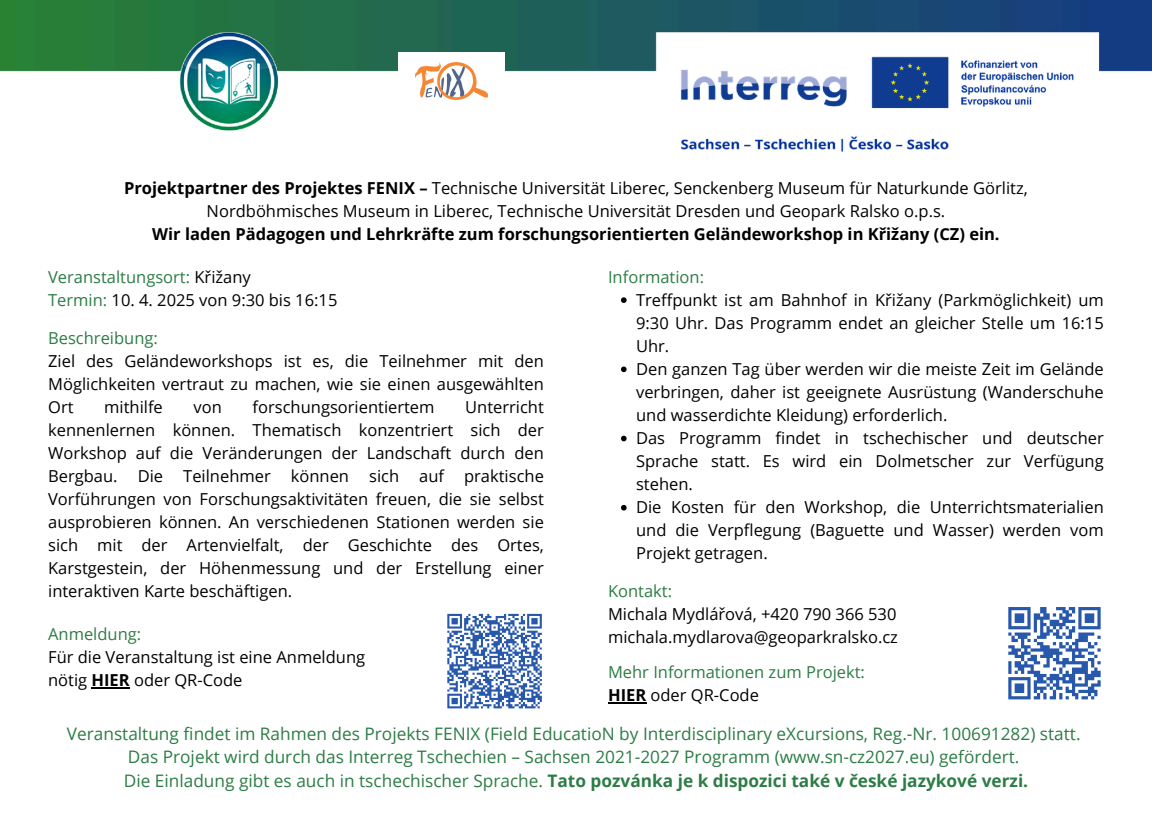
<style>
.page{position:relative;width:1152px;height:814px;background:#fff}
.page>*{position:absolute;margin:0;border:0;box-sizing:border-box;transform-origin:0 0}
.t1{font:17.25px/23.6px "Open Sans";color:#2c7c45;text-align:center}
.t2{font:16.5px/23.1px "Open Sans";color:#000;text-align:justify}
.t3{font:16.5px/23.1px "Open Sans";color:#2c7c45}
.s1{font-weight:700}
.s2{color:#2c7c45}
.s3{font-weight:700;color:#000}
.s4{color:#000}
</style>
<div class="page">
<img style="left:0;top:0;width:1152px;height:152px">
<div style="left:399px;top:53px;width:106px;height:57px;background:#fff"></div>
<img style="left:415px;top:63px;width:73px;height:37px">
<svg style="left:621px;top:297px;width:6px;height:6px"></svg>
<svg style="left:621px;top:367px;width:6px;height:5px"></svg>
<svg style="left:621px;top:436px;width:6px;height:5px"></svg>
<svg style="left:621px;top:505px;width:6px;height:6px"></svg>
<hr style="left:92px;top:687px;width:38px;height:1px;background:#000">
<svg style="left:447px;top:613px;width:95px;height:96px"></svg>
<svg style="left:1008px;top:607px;width:93px;height:93px"></svg>
<hr style="left:608px;top:702px;width:38px;height:1px;background:#000">
<p class="t2" style="left:124px;top:176px;width:905px;text-align:center"><span class="s1">Projektpartner des Projektes FENIX –</span> Technische Universität Liberec, Senckenberg Museum für Naturkunde Görlitz,<br>Nordböhmisches Museum in Liberec, Technische Universität Dresden und Geopark Ralsko o.p.s.<br><span class="s1">Wir laden Pädagogen und Lehrkräfte zum forschungsorientierten Geländeworkshop in Křižany (CZ) ein.</span></p>
<p class="t2" style="left:48px;top:265px;width:291px"><span class="s2">Veranstaltungsort:</span> Křižany<br><span class="s2">Termin:</span> 10. 4. 2025 von 9:30 bis 16:15</p>
<h1 class="t2" style="left:48px;top:326px;width:497px;text-align:left"><span class="s2">Beschreibung:<br></span>Ziel des Geländeworkshops ist es, die Teilnehmer mit den Möglichkeiten vertraut zu machen, wie sie einen ausgewählten Ort</h1>
<h1 class="t3" style="left:608px;top:265px;width:98px">Information:</h1>
<h1 class="t2" style="left:636px;top:288px;width:469px">Treffpunkt ist am Bahnhof in Křižany (Parkmöglichkeit) um 9:30 Uhr. Das Programm endet an gleicher Stelle um 16:15<br>Uhr.</h1>
<p class="t2" style="left:636px;top:357px;width:469px">Den ganzen Tag über werden wir die meiste Zeit im Gelände verbringen, daher ist geeignete Ausrüstung (Wanderschuhe und wasserdichte Kleidung) erforderlich.</p>
<p class="t2" style="left:636px;top:426px;width:469px">Das Programm findet in tschechischer und deutscher Sprache statt. Es wird ein Dolmetscher zur Verfügung stehen.</p>
<p class="t2" style="left:636px;top:495px;width:469px">Die Kosten für den Workshop, die Unterrichtsmaterialien und die Verpflegung (Baguette und Wasser) werden vom Projekt getragen.</p>
<h1 class="t2" style="left:104px;top:395px;width:60px">mithilfe</h1>
<h1 class="t2" style="left:194px;top:395px;width:30px">von</h1>
<h1 class="t2" style="left:253px;top:395px;width:183px">forschungsorientiertem</h1>
<h1 class="t2" style="left:48px;top:395px;width:497px;text-indent:417px">Unterricht kennenlernen können. Thematisch konzentriert sich der Workshop auf die Veränderungen der Landschaft durch den Bergbau. Die Teilnehmer können sich auf praktische Vorführungen von Forschungsaktivitäten freuen, die sie selbst ausprobieren können. An verschiedenen Stationen werden sie sich mit der Artenvielfalt, der Geschichte des Ortes, Karstgestein, der Höhenmessung und der Erstellung einer interaktiven Karte beschäftigen.</h1>
<h1 class="t2" style="left:608px;top:579px;width:291px;text-align:left"><span class="s2">Kontakt:<br></span>Michala Mydlářová, +420 790 366 530 michala.mydlarova@geoparkralsko.cz</h1>
<p class="t3" style="left:608px;top:660px;width:258px">Mehr Informationen zum Projekt:<br><span class="s3">HIER</span> <span class="s4">oder QR-Code</span></p>
<p class="t2" style="left:48px;top:622px;width:318px;text-align:left"><span class="s2">Anmeldung:<br></span>Für die Veranstaltung ist eine Anmeldung nötig <span class="s1">HIER</span> oder QR-Code</p>
<h1 class="t1" style="left:67px;top:721px;width:1015px">Veranstaltung findet im Rahmen des Projekts FENIX (Field EducatioN by Interdisciplinary eXcursions, Reg.-Nr. 100691282) statt.<br>Das Projekt wird durch das Interreg Tschechien – Sachsen 2021-2027 Programm (www.sn-cz2027.eu) gefördert.<br>Die Einladung gibt es auch in tschechischer Sprache. <span class="s1">Tato pozvánka je k dispozici také v české jazykové verzi.</span></h1>
</div>
